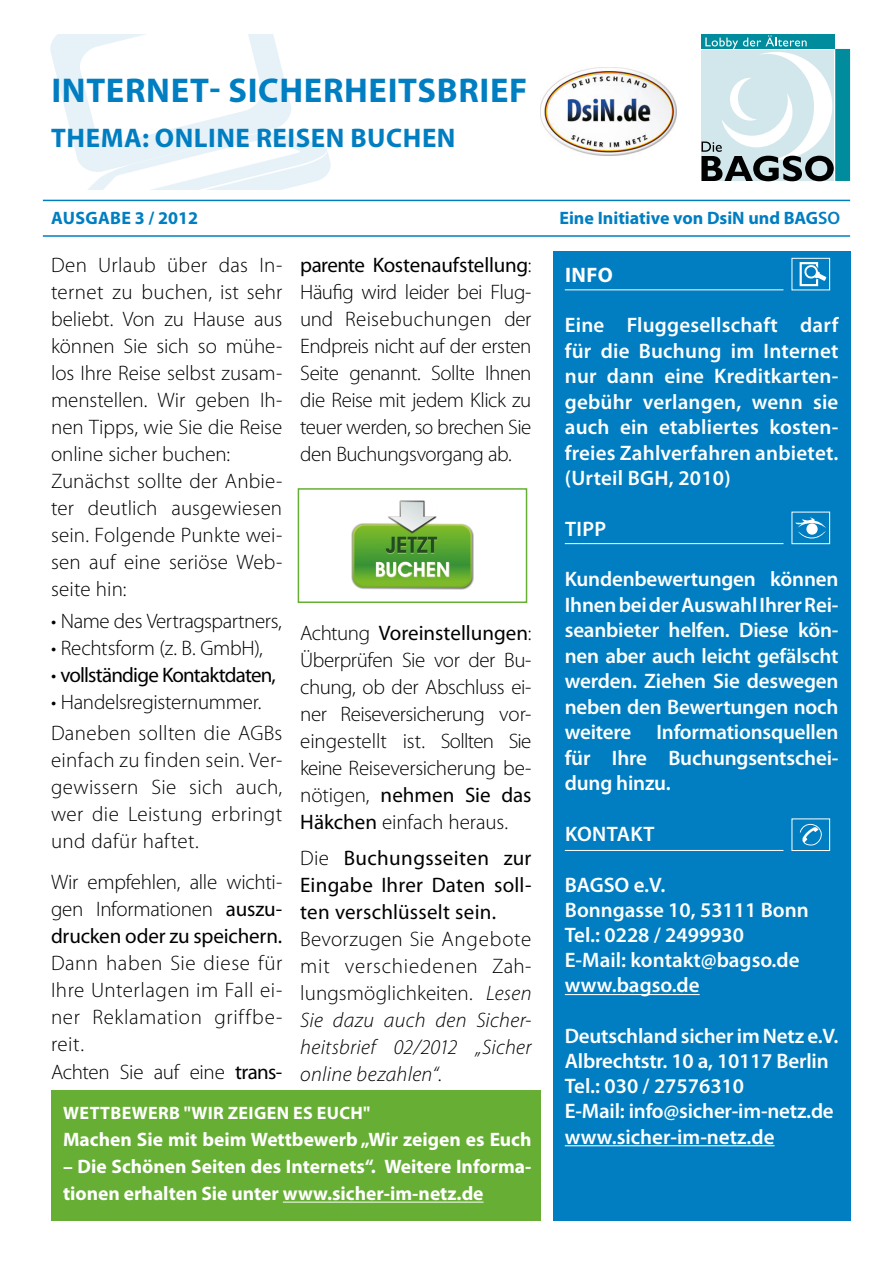
<style>
.page{position:relative;width:893px;height:1263px;background:#fff}
.page>*{position:absolute;margin:0;border:0;box-sizing:border-box;transform-origin:0 0}
.t1{font:700 34.5px "Myriad Pro";letter-spacing:.02em;color:#007ec1}
.t2{font:700 27px "Myriad Pro";letter-spacing:.02em;color:#007ec1}
.t3{font:300 21px/27px "Myriad Pro";color:#000;text-align:justify}
.t4{font:600 21px/25.5px "Myriad Pro";color:#fff;text-align:justify}
.t5{font:italic 300 21px/27px "Myriad Pro";letter-spacing:.015em;color:#000;text-align:justify}
.t6{font:300 21px/27.5px "Myriad Pro";letter-spacing:.025em;color:#000}
.t7{font:21px/27px "Myriad Pro";letter-spacing:.005em;color:#000;text-align:justify}
.t8{font:21px "Myriad Pro";letter-spacing:-.04em;color:#000}
.t9{font:300 21px "Myriad Pro";letter-spacing:-.02em;color:#000}
.t10{font:600 21px "Myriad Pro";letter-spacing:.02em;color:#fff}
.t11{font:700 21px "Myriad Pro";color:#fff}
.t12{font:700 19.5px/27px "Myriad Pro";color:#fff}
.t13{font:700 18px "Myriad Pro";color:#007ec1}
.t14{font:700 18px "Myriad Pro";letter-spacing:.02em;color:#fff}
.t15{font:700 18px "Myriad Pro";letter-spacing:.02em;color:#007ec1}
.t16{font:600 18px "Myriad Pro";color:#007ec1}
.s1{font-weight:300}
.s2{font-weight:400}
.s3{font-style:normal}
</style>
<div class="page">
<svg style="left:50px;top:34px;width:281px;height:155px"></svg>
<div style="left:553px;top:251px;width:297px;height:969px;background:#007ec1"></div>
<hr style="left:565px;top:994px;width:135px;height:1px;background:#fff">
<hr style="left:565px;top:1145px;width:210px;height:1px;background:#fff">
<div style="left:792px;top:258px;width:38px;height:32px;border:1px solid #fff"></div>
<hr style="left:565px;top:289px;width:218px;height:1px;background:#fff">
<hr style="left:565px;top:543px;width:218px;height:1px;background:#fff">
<hr style="left:565px;top:850px;width:218px;height:1px;background:#fff">
<div style="left:701px;top:34px;width:134px;height:15px;background:#008c9d"></div>
<div style="left:835px;top:49px;width:15px;height:132px;background:#008c9d"></div>
<svg style="left:701px;top:35px;width:133px;height:146px"></svg>
<hr style="left:43px;top:235px;width:807px;height:2px;background:#007ec1">
<hr style="left:43px;top:200px;width:807px;height:1px;background:#007ec1">
<img style="left:540px;top:68px;width:136px;height:88px">
<div style="left:51px;top:1090px;width:489px;height:130px;background:#67af34"></div>
<hr style="left:283px;top:1201px;width:201px;height:1px;background:#fff">
<div style="left:792px;top:512px;width:38px;height:32px;border:1px solid #fff"></div>
<svg style="left:795px;top:517px;width:31px;height:21px"></svg>
<div style="left:792px;top:819px;width:38px;height:32px;border:1px solid #fff"></div>
<svg style="left:800px;top:262px;width:26px;height:24px"></svg>
<svg style="left:800px;top:824px;width:22px;height:22px"></svg>
<div style="left:298px;top:488px;width:229px;height:115px;border:2px solid #67af34"></div>
<img style="left:352px;top:500px;width:121px;height:89px">
<h1 class="t1" style="left:51px;top:68px;width:477px">internet- sicherheitsbrief</h1>
<p class="t2" style="left:51px;top:120px;width:406px">Thema: online reisen buchen</p>
<p class="t15" style="left:51px;top:206px;width:148px">Ausgabe 3 / 2012</p>
<p class="t13" style="left:559px;top:206px;width:237px">Eine Initiative von DsiN und BAG</p>
<p class="t16" style="left:818px;top:206px;width:24px">SO</p>
<p class="t3" style="left:51px;top:252px;width:233px;text-align:left">Den Urlaub über das In&shy;ternet zu buchen, ist sehr beliebt. Von zu Hause aus können Sie sich so mühe&shy;los Ihre Reise selbst zusam&shy;menstellen. Wir geben Ih&shy;nen Tipps, wie Sie die Reise online sicher buchen:<br>Zunächst sollte der Anbie&shy;ter deutlich ausgewiesen sein. Folgende Punkte wei&shy;sen auf eine seriöse Web&shy;seite hin:</p>
<p class="t9" style="left:51px;top:609px;width:232px">• Name des Vertragspartners,</p>
<p class="t3" style="left:51px;top:634px;width:213px">• Rechtsform (z. B. GmbH),</p>
<p class="t8" style="left:51px;top:662px;width:226px"><span class="s1">•</span> vollständige Kontaktdaten,</p>
<p class="t3" style="left:51px;top:686px;width:233px;line-height:31.5px">• Handelsregisternummer.<br>Daneben sollten die AGBs</p>
<p class="t3" style="left:51px;top:747px;width:233px">einfach zu finden sein. Ver&shy;gewissern Sie sich auch, wer die Leistung erbringt und dafür haftet.</p>
<p class="t3" style="left:51px;top:868px;width:233px">Wir empfehlen, alle wichti&shy;gen Informationen <span class="s2">auszu&shy;drucken oder zu speichern.</span></p>
<p class="t6" style="left:51px;top:949px;width:233px">Dann haben Sie diese für<br>Ihre Unterlagen im Fall ei&shy;ner Reklamation griffbe&shy;reit.<br>Achten Sie auf eine <span class="s2">trans-</span></p>
<p class="t3" style="left:300px;top:252px;width:233px"><span class="s2">parente Kostenaufstellung</span>:<br>Häufig wird leider bei Flug&shy;und Reisebuchungen der Endpreis nicht auf der ersten Seite genannt. Sollte Ihnen die Reise mit jedem Klick zu teuer werden, so brechen Sie den Buchungsvorgang ab.</p>
<p class="t3" style="left:300px;top:619px;width:233px">Achtung <span class="s2">Voreinstellungen</span>:<br>Überprüfen Sie vor der Bu&shy;chung, ob der Abschluss ei&shy;ner Reiseversicherung vor&shy;eingestellt ist. Sollten Sie keine Reiseversicherung be&shy;nötigen, <span class="s2">nehmen Sie das Häkchen</span> einfach heraus.</p>
<p class="t7" style="left:300px;top:844px;width:233px"><span class="s1">Die</span> Buchungsseiten zur Eingabe Ihrer Daten soll&shy;ten verschlüsselt sein.</p>
<p class="t5" style="left:300px;top:926px;width:233px"><span class="s3">Bevorzugen Sie Angebote mit verschiedenen Zah&shy;lungsmöglichkeiten.</span> Lesen Sie dazu auch den Sicher&shy;heitsbrief 02/2012 „Sicher online bezahlen“.</p>
<p class="t14" style="left:63px;top:1101px;width:308px">Wettbewerb "Wir zeigen es Euch"</p>
<p class="t12" style="left:63px;top:1125px;width:470px">Machen Sie mit beim Wettbewerb „Wir zeigen es Euch</p>
<p class="t12" style="left:63px;top:1152px;width:470px">– Die Schönen Seiten des Internets“. Weitere Informa&shy;tionen erhalten Sie unter www.sicher-im-netz.de</p>
<p class="t11" style="left:565px;top:261px;width:49px">info</p>
<p class="t4" style="left:565px;top:312px;width:275px">Eine Fluggesellschaft darf für die Buchung im Internet nur dann eine Kreditkarten&shy;gebühr verlangen, wenn sie auch ein etabliertes kosten&shy;freies Zahlverfahren anbietet. (Urteil BGH, 2010)</p>
<p class="t4" style="left:565px;top:515px;width:43px">TIPP</p>
<p class="t4" style="left:565px;top:566px;width:275px">Kundenbewertungen können Ihnen bei der Auswahl Ihrer Rei&shy;seanbieter helfen. Diese kön&shy;nen aber auch leicht gefälscht werden. Ziehen Sie deswegen neben den Bewertungen noch weitere Informationsquellen für Ihre Buchungsentschei&shy;dung hinzu.</p>
<p class="t10" style="left:565px;top:821px;width:91px">KONTAKT</p>
<p class="t4" style="left:565px;top:871px;width:245px;text-align:left">BAGSO e.V.<br>Bonngasse 10, 53111 Bonn<br>Tel.: 0228 / 2499930<br>E-Mail: kontakt@bagso.de www.bagso.de</p>
<p class="t4" style="left:565px;top:1022px;width:275px;text-align:left">Deutschland sicher im Netz e.V.<br>Albrechtstr. 10 a, 10117 Berlin<br>Tel.: 030 / 27576310<br>E-Mail: info@sicher-im-netz.de www.sicher-im-netz.de</p>
</div>
